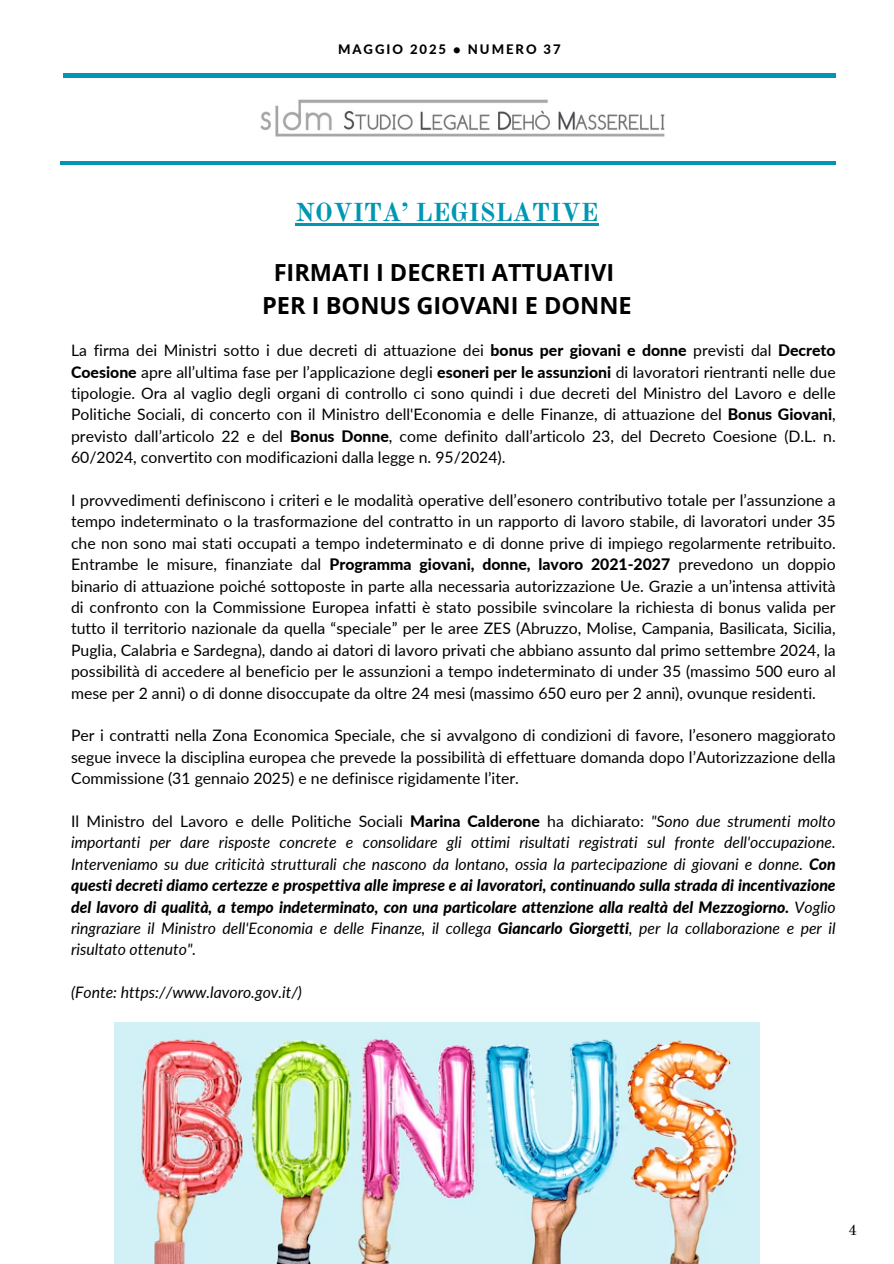
<style>
.page{position:relative;width:894px;height:1264px;background:#fff}
.page>*{position:absolute;margin:0;border:0;box-sizing:border-box;transform-origin:0 0}
.t1{font:700 25.5px "Old Standard";color:#0097b2}
.t2{font:700 23.55px/32.7px "Open Sans";color:#000;text-align:center}
.t3{font:15.75px/21.5px "Lato";color:#000;text-align:justify}
.t4{font:italic 15.75px/21.5px "Lato";color:#000;text-align:justify}
.t5{font:15px "Old Standard";color:#000}
.t6{font:800 13.05px "Lato";letter-spacing:.15em;color:#000}
.s1{font-weight:800}
.s2{font-style:normal}
.s3{font-weight:800;font-style:normal}
</style>
<div class="page">
<hr style="left:63px;top:74px;width:772px;height:3px;background:#0097b2">
<img style="left:260px;top:99px;width:405px;height:38px">
<hr style="left:60px;top:161px;width:775px;height:4px;background:#0097b2">
<img style="left:115px;top:1022px;width:643px;height:241px">
<hr style="left:295px;top:223px;width:303px;height:2px;background:#0097b2">
<p class="t6" style="left:338px;top:42px;width:224px">MAGGIO 2025 • NUMERO 37</p>
<h2 class="t1" style="left:295px;top:196px;width:304px">NOVITA’ LEGISLATIVE</h2>
<h2 class="t2" style="left:262px;top:256px;width:371px">FIRMATI I DECRETI ATTUATIVI<br>PER I BONUS GIOVANI E DONNE</h2>
<p class="t3" style="left:71px;top:339px;width:766px">La firma dei Ministri sotto i due decreti di attuazione dei <span class="s1">bonus per giovani e donne</span> previsti dal <span class="s1">Decreto Coesione</span> apre all’ultima fase per l’applicazione degli <span class="s1">esoneri per le assunzioni</span> di lavoratori rientranti nelle due tipologie. Ora al vaglio degli organi di controllo ci sono quindi i due decreti del Ministro del Lavoro e delle Politiche Sociali, di concerto con il Ministro dell'Economia e delle Finanze, di attuazione del <span class="s1">Bonus Giovani</span>, previsto dall’articolo 22 e del <span class="s1">Bonus Donne</span>, come definito dall’articolo 23, del Decreto Coesione (D.L. n.<br>60/2024, convertito con modificazioni dalla legge n. 95/2024).</p>
<p class="t3" style="left:71px;top:489px;width:766px">I provvedimenti definiscono i criteri e le modalità operative dell’esonero contributivo totale per l’assunzione a tempo indeterminato o la trasformazione del contratto in un rapporto di lavoro stabile, di lavoratori under 35 che non sono mai stati occupati a tempo indeterminato e di donne prive di impiego regolarmente retribuito.<br>Entrambe le misure, finanziate dal <span class="s1">Programma giovani, donne, lavoro 2021-2027</span> prevedono un doppio binario di attuazione poiché sottoposte in parte alla necessaria autorizzazione Ue. Grazie a un’intensa attività di confronto con la Commissione Europea infatti è stato possibile svincolare la richiesta di bonus valida per tutto il territorio nazionale da quella “speciale” per le aree ZES (Abruzzo, Molise, Campania, Basilicata, Sicilia, Puglia, Calabria e Sardegna), dando ai datori di lavoro privati che abbiano assunto dal primo settembre 2024, la possibilità di accedere al beneficio per le assunzioni a tempo indeterminato di under 35 (massimo 500 euro al mese per 2 anni) o di donne disoccupate da oltre 24 mesi (massimo 650 euro per 2 anni), ovunque residenti.</p>
<h1 class="t3" style="left:71px;top:724px;width:766px">Per i contratti nella Zona Economica Speciale, che si avvalgono di condizioni di favore, l’esonero maggiorato segue invece la disciplina europea che prevede la possibilità di effettuare domanda dopo l’Autorizzazione della Commissione (31 gennaio 2025) e ne definisce rigidamente l’iter.</h1>
<h1 class="t4" style="left:71px;top:810px;width:766px"><span class="s2">Il Ministro del Lavoro e delle Politiche Sociali</span> <span class="s3">Marina Calderone</span> <span class="s2">ha dichiarato:</span> "Sono due strumenti molto importanti per dare risposte concrete e consolidare gli ottimi risultati registrati sul fronte dell'occupazione.<br>Interveniamo su due criticità strutturali che nascono da lontano, ossia la partecipazione di giovani e donne. <span class="s1">Con questi decreti diamo certezze e prospettiva alle imprese e ai lavoratori, continuando sulla strada di incentivazione del lavoro di qualità, a tempo indeterminato, con una particolare attenzione alla realtà del Mezzogiorno.</span> Voglio ringraziare il Ministro dell'Economia e delle Finanze, il collega <span class="s1">Giancarlo Giorgetti</span>, per la collaborazione e per il risultato ottenuto".</h1>
<h2 class="t4" style="left:71px;top:981px;width:232px">(Fonte: https://www.lavoro.gov.it/)</h2>
<h2 class="t5" style="left:848px;top:1220px;width:10px">4</h2>
</div>
